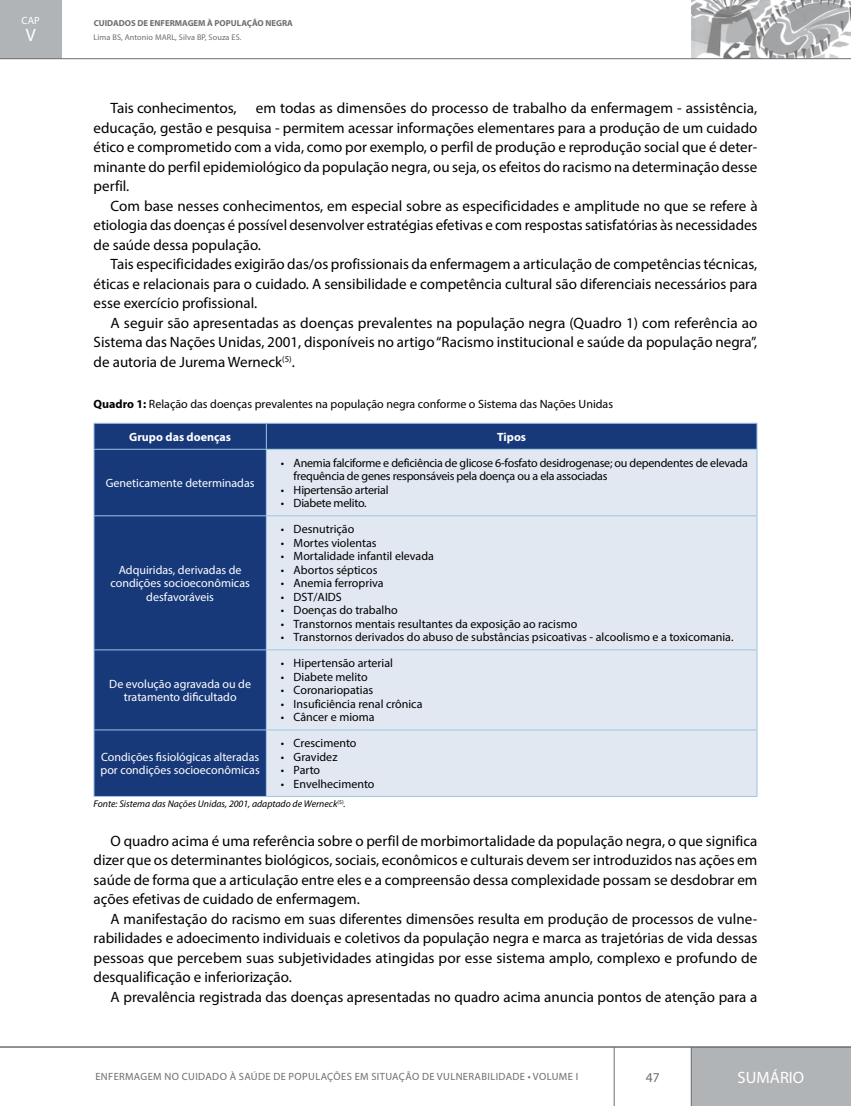
<style>
.page{position:relative;width:851px;height:1106px;background:#fff}
.page>*{position:absolute;margin:0;border:0;box-sizing:border-box;transform-origin:0 0}
.t1{font:18px "Myriad Pro";color:#fff}
.t2{font:16.5px "Myriad Pro";letter-spacing:.005em;color:#fff}
.t3{font:15px/19.5px "Myriad Pro";color:#000;text-align:justify}
.t4{font:13.5px "Myriad Pro";color:#6d6e71}
.t5{font:12px "Myriad Pro";color:#000}
.t6{font:12px/13.5px "Myriad Pro";color:#fff;text-align:center}
.t7{font:12px/13.5px "Myriad Pro";letter-spacing:-.02em;color:#000}
.t8{font:700 12px "Myriad Pro";color:#fff}
.t9{font:10.5px "Myriad Pro";letter-spacing:.035em;color:#6d6e71}
.t10{font:10.5px "Myriad Pro";color:#fff}
.t11{font:italic 9.75px "Myriad Pro";color:#000}
.t12{font:700 8.7px "Myriad Pro";color:#6d6e71}
.t13{font:8.25px "Myriad Pro";letter-spacing:.01em;color:#6d6e71}
.s1{font-weight:700}
</style>
<div class="page">
<div style="left:691px;top:1047px;width:159px;height:59px;background:#b1b4b6"></div>
<hr style="left:613px;top:1047px;width:1px;height:59px;background:#6d6e71">
<hr style="left:691px;top:1047px;width:1px;height:59px;background:#6d6e71">
<div style="left:0;top:0;width:62px;height:59px;background:#b1b4b6"></div>
<img style="left:691px;top:0;width:159px;height:58px">
<hr style="left:0;top:58px;width:850px;height:1px;background:#6d6e71">
<hr style="left:0;top:1046px;width:850px;height:1px;background:#6d6e71">
<div style="left:95px;top:424px;width:661px;height:372px;background:#173979"></div>
<div style="left:267px;top:450px;width:489px;height:346px;background:#e1e8f2"></div>
<hr style="left:94px;top:423px;width:172px;height:1px;background:#9ec4e5">
<svg style="left:94px;top:423px;width:1px;height:26px"></svg>
<hr style="left:266px;top:423px;width:491px;height:1px;background:#9ec4e5">
<svg style="left:266px;top:423px;width:1px;height:26px"></svg>
<svg style="left:756px;top:423px;width:1px;height:26px"></svg>
<hr style="left:94px;top:449px;width:172px;height:1px;background:#9ec4e5">
<hr style="left:94px;top:449px;width:1px;height:66px;background:#9ec4e5">
<hr style="left:266px;top:449px;width:491px;height:1px;background:#9ec4e5">
<hr style="left:266px;top:449px;width:1px;height:66px;background:#9ec4e5">
<hr style="left:756px;top:449px;width:1px;height:66px;background:#9ec4e5">
<hr style="left:94px;top:515px;width:172px;height:1px;background:#9ec4e5">
<hr style="left:94px;top:516px;width:1px;height:133px;background:#9ec4e5">
<hr style="left:266px;top:515px;width:491px;height:1px;background:#9ec4e5">
<hr style="left:266px;top:516px;width:1px;height:133px;background:#9ec4e5">
<hr style="left:756px;top:516px;width:1px;height:133px;background:#9ec4e5">
<hr style="left:94px;top:649px;width:172px;height:1px;background:#9ec4e5">
<hr style="left:94px;top:650px;width:1px;height:79px;background:#9ec4e5">
<hr style="left:266px;top:649px;width:491px;height:1px;background:#9ec4e5">
<hr style="left:266px;top:650px;width:1px;height:79px;background:#9ec4e5">
<hr style="left:756px;top:650px;width:1px;height:79px;background:#9ec4e5">
<hr style="left:94px;top:729px;width:172px;height:1px;background:#9ec4e5">
<hr style="left:94px;top:730px;width:1px;height:66px;background:#9ec4e5">
<hr style="left:266px;top:729px;width:491px;height:1px;background:#9ec4e5">
<hr style="left:266px;top:730px;width:1px;height:66px;background:#9ec4e5">
<hr style="left:756px;top:730px;width:1px;height:66px;background:#9ec4e5">
<hr style="left:94px;top:796px;width:172px;height:1px;background:#9ec4e5">
<hr style="left:266px;top:796px;width:491px;height:1px;background:#9ec4e5">
<p class="t10" style="left:22px;top:14px;width:20px">CAP</p>
<p class="t1" style="left:26px;top:24px;width:12px">V</p>
<p class="t12" style="left:94px;top:18px;width:201px">CUIDADOS DE ENFERMAGEM À POPULAÇÃO NEGRA</p>
<p class="t13" style="left:94px;top:32px;width:149px">Lima BS, Antonio MARL, Silva BP, Souza ES.</p>
<p class="t3" style="left:94px;top:98px;width:665px;text-indent:162px">em todas as dimensões do processo de trabalho da enfermagem - assistência, educação, gestão e pesquisa - permitem acessar informações elementares para a produção de um cuidado ético e comprometido com a vida, como por exemplo, o perfil de produção e reprodução social que é deter&shy;minante do perfil epidemiológico da população negra, ou seja, os efeitos do racismo na determinação desse perfil.</p>
<p class="t3" style="left:94px;top:196px;width:665px;text-indent:17px">Com base nesses conhecimentos, em especial sobre as especificidades e amplitude no que se refere à etiologia das doenças é possível desenvolver estratégias efetivas e com respostas satisfatórias às necessidades de saúde dessa população.</p>
<p class="t3" style="left:94px;top:254px;width:665px;text-indent:17px">Tais especificidades exigirão das/os profissionais da enfermagem a articulação de competências técnicas, éticas e relacionais para o cuidado. A sensibilidade e competência cultural são diferenciais necessários para esse exercício profissional.</p>
<p class="t3" style="left:94px;top:313px;width:665px;text-indent:17px">A seguir são apresentadas as doenças prevalentes na população negra (Quadro 1) com referência ao Sistema das Nações Unidas, 2001, disponíveis no artigo “Racismo institucional e saúde da população negra”, de autoria de Jurema Werneck<sup>(5)</sup>.</p>
<p class="t5" style="left:94px;top:397px;width:521px"><span class="s1">Quadro 1:</span> Relação das doenças prevalentes na população negra conforme o Sistema das Nações Unidas</p>
<p class="t8" style="left:129px;top:430px;width:103px">Grupo das doenças</p>
<p class="t8" style="left:497px;top:430px;width:30px">Tipos</p>
<p class="t6" style="left:106px;top:476px;width:150px">Geneticamente determinadas</p>
<p class="t3" style="left:111px;top:98px;width:127px">Tais conhecimentos,</p>
<p class="t7" style="left:293px;top:456px;width:455px;text-indent:-13px">• Anemia falciforme e deficiência de glicose 6-fosfato desidrogenase; ou dependentes de elevada frequência de genes responsáveis pela doença ou a ela associadas</p>
<p class="t7" style="left:281px;top:483px;width:109px">• Hipertensão arterial</p>
<p class="t7" style="left:281px;top:496px;width:87px">• Diabete melito.</p>
<p class="t6" style="left:110px;top:563px;width:141px">Adquiridas, derivadas de condições socioeconômicas desfavoráveis</p>
<p class="t6" style="left:109px;top:676px;width:143px">De evolução agravada ou de tratamento dificultado</p>
<p class="t5" style="left:281px;top:522px;width:75px">• Desnutrição</p>
<p class="t5" style="left:281px;top:535px;width:97px">• Mortes violentas</p>
<p class="t5" style="left:281px;top:549px;width:154px">• Mortalidade infantil elevada</p>
<p class="t5" style="left:281px;top:562px;width:98px">• Abortos sépticos</p>
<p class="t5" style="left:281px;top:576px;width:104px">• Anemia ferropriva</p>
<p class="t5" style="left:281px;top:589px;width:62px">• DST/AIDS</p>
<p class="t5" style="left:281px;top:603px;width:118px">• Doenças do trabalho</p>
<p class="t5" style="left:281px;top:616px;width:298px">• Transtornos mentais resultantes da exposição ao racismo</p>
<p class="t5" style="left:281px;top:630px;width:454px">• Transtornos derivados do abuso de substâncias psicoativas - alcoolismo e a toxicomania.</p>
<p class="t5" style="left:281px;top:656px;width:114px">• Hipertensão arterial</p>
<p class="t5" style="left:281px;top:669px;width:88px">• Diabete melito</p>
<p class="t5" style="left:281px;top:683px;width:94px">• Coronariopatias</p>
<p class="t5" style="left:281px;top:696px;width:143px">• Insuficiência renal crônica</p>
<p class="t5" style="left:281px;top:710px;width:95px">• Câncer e mioma</p>
<p class="t5" style="left:281px;top:736px;width:77px">• Crescimento</p>
<p class="t5" style="left:281px;top:749px;width:58px">• Gravidez</p>
<p class="t5" style="left:281px;top:763px;width:41px">• Parto</p>
<p class="t5" style="left:281px;top:776px;width:95px">• Envelhecimento</p>
<p class="t11" style="left:94px;top:797px;width:253px">Fonte: Sistema das Nações Unidas, 2001, adaptado de Werneck<sup>(5)</sup>.</p>
<p class="t3" style="left:94px;top:830px;width:665px;text-indent:17px">O quadro acima é uma referência sobre o perfil de morbimortalidade da população negra, o que significa dizer que os determinantes biológicos, sociais, econômicos e culturais devem ser introduzidos nas ações em saúde de forma que a articulação entre eles e a compreensão dessa complexidade possam se desdobrar em ações efetivas de cuidado de enfermagem.</p>
<p class="t3" style="left:94px;top:908px;width:665px;text-indent:17px">A manifestação do racismo em suas diferentes dimensões resulta em produção de processos de vulne&shy;rabilidades e adoecimento individuais e coletivos da população negra e marca as trajetórias de vida dessas pessoas que percebem suas subjetividades atingidas por esse sistema amplo, complexo e profundo de desqualificação e inferiorização.</p>
<p class="t3" style="left:111px;top:986px;width:648px">A prevalência registrada das doenças apresentadas no quadro acima anuncia pontos de atenção para a</p>
<p class="t6" style="left:100px;top:750px;width:161px;text-align:left">Condições fisiológicas alteradas por condições socioeconômicas</p>
<p class="t9" style="left:95px;top:1070px;width:484px">ENFERMAGEM NO CUIDADO À SAÚDE DE POPULAÇÕES EM SITUAÇÃO DE VULNERABILIDADE • VOLUME I</p>
<p class="t4" style="left:645px;top:1068px;width:15px">47</p>
<p class="t2" style="left:737px;top:1067px;width:68px">SUMÁRIO</p>
</div>
